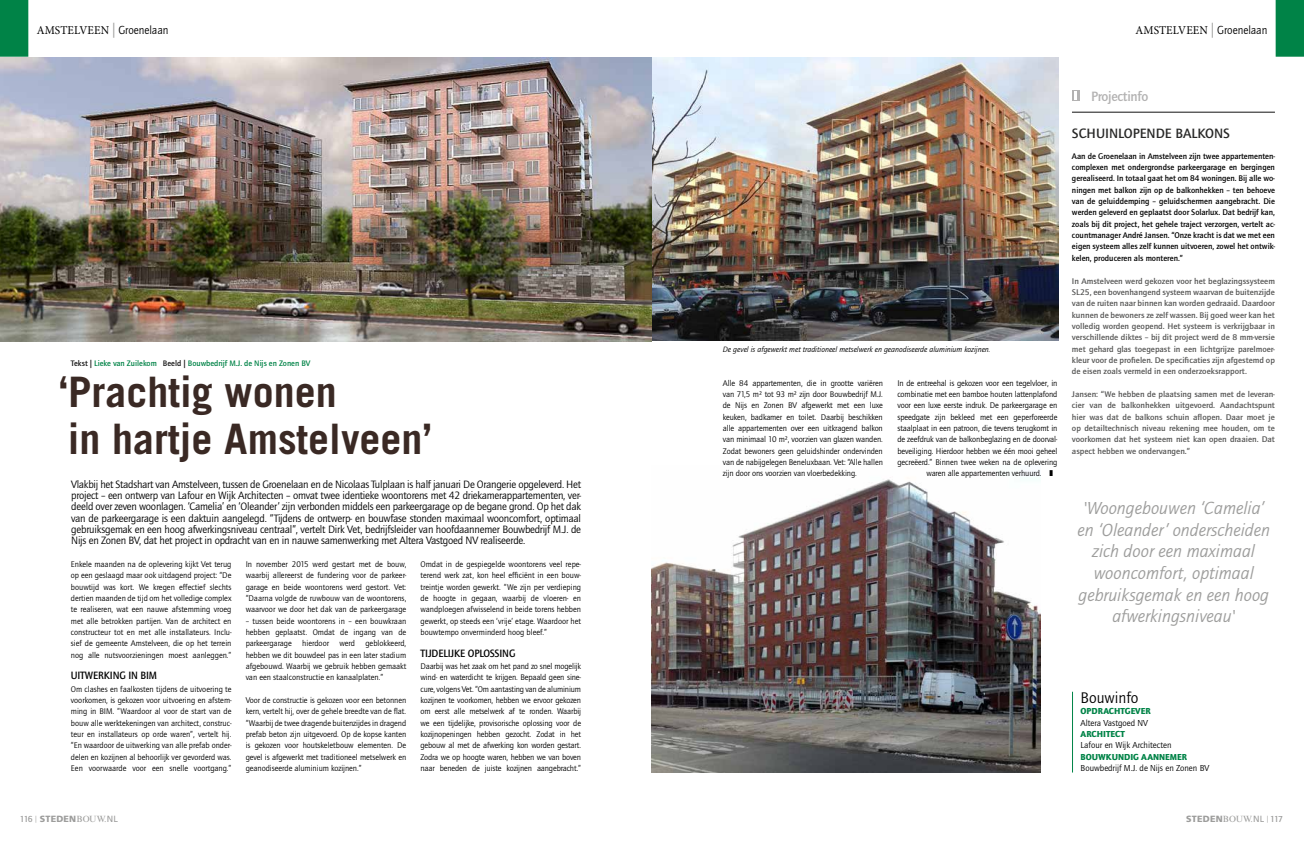
<style>
.page{position:relative;width:1304px;height:842px;background:#fff}
.page>*{position:absolute;margin:0;border:0;box-sizing:border-box;transform-origin:0 0}
.t1{font:700 42px/47px "Trade Gothic LT Std";color:#3a2924}
.t2{font:italic 18px/21.6px "Quay Sans ITC Std";color:#9d9d9c;text-align:center}
.t3{font:16px "Quay Sans";color:#000}
.t4{font:500 14px "Quay Sans ITC Std";color:#282827}
.t5{font:500 14px "Quay Sans ITC Std";letter-spacing:-.02em;color:#b3b2b2}
.t6{font:12px "Minion Pro";letter-spacing:.01em;color:#000;scale:.95 1}
.t7{font:11px/11.3px "Quay Sans ITC Std";letter-spacing:-.02em;color:#000;text-align:justify}
.t8{font:500 11px "Quay Sans ITC Std";letter-spacing:-.01em;color:#000;scale:.95 1}
.t9{font:9px "Quay Sans ITC Std";color:#000}
.t10{font:900 9px "Quay Sans";color:#008347}
.t11{font:900 9px "Frutiger LT Std";letter-spacing:.02em;color:#9d9d9c}
.t12{font:8.5px/11.3px "Quay Sans ITC Std";letter-spacing:-.01em;color:#000;text-align:justify}
.t13{font:500 8.5px/11.3px "Quay Sans ITC Std";color:#575756;text-align:justify;scale:1.05 1}
.t14{font:500 8.5px/11.3px "Quay Sans ITC Std";color:#000;text-align:justify}
.t15{font:500 8.2px "Quay Sans ITC Std";color:#008347}
.t16{font:italic 8px "Quay Sans ITC Std";color:#000}
.s1{font-family:"Quay Sans ITC Std";font-size:15px;color:#9d9d9c}
.s2{font-family:"Quay Sans ITC Std"}
.s3{color:#121212}
.s4{font-family:"Quay Sans ITC Std";font-weight:500}
.s5{font-family:"Quay Sans ITC Std";font-weight:400;font-size:7px}
.s6{font-family:"Times New Roman MT Std";font-weight:400}
.s7{font-weight:400}
</style>
<div class="page">
<div style="left:1276px;top:0;width:28px;height:57px;background:#008347"></div>
<img style="left:652px;top:479px;width:388px;height:293px">
<img style="left:0;top:58px;width:1058px;height:283px">
<div style="left:0;top:0;width:28px;height:57px;background:#008347"></div>
<hr style="left:1072px;top:112px;width:203px;height:1px;background:#121212">
<div style="left:1072px;top:91px;width:7px;height:10px;background:#b3b2b2"></div>
<svg style="left:1074px;top:92px;width:3px;height:8px"></svg>
<hr style="left:1072px;top:692px;width:1px;height:80px;background:#008347">
<h3 class="t6" style="left:37px;top:22px;width:140px">AMSTELVEEN <span class="s1">|</span> <span class="s2">Groenelaan</span></h3>
<h3 class="t6" style="left:1135px;top:22px;width:140px">AMSTELVEEN <span class="s1">|</span> <span class="s2">Groenelaan</span></h3>
<p class="t15" style="left:71px;top:358px;width:241px"><span class="s3">Tekst |</span> Lieke van Zuilekom <span class="s3">Beeld |</span> Bouwbedrijf M.J. de Nijs en Zonen BV</p>
<h1 class="t1" style="left:59px;top:368px;width:375px">‘Prachtig wonen<br>in hartje Amstelveen’</h1>
<p class="t7" style="left:71px;top:478px;width:511px">Vlakbij het Stadshart van Amstelveen, tussen de Groenelaan en de Nicolaas Tulplaan is half januari De Orangerie opgeleverd. Het project – een ontwerp van Lafour en Wijk Architecten – omvat twee identieke woontorens met 42 driekamerappartementen, ver&shy;deeld over zeven woonlagen. ‘Camelia’ en ‘Oleander’ zijn verbonden middels een parkeergarage op de begane grond. Op het dak van de parkeergarage is een daktuin aangelegd. “Tijdens de ontwerp- en bouwfase stonden maximaal wooncomfort, optimaal gebruiksgemak en een hoog afwerkingsniveau centraal”, vertelt Dirk Vet, bedrijfsleider van hoofdaannemer Bouwbedrijf M.J. de Nijs en Zonen BV, dat het project in opdracht van en in nauwe samenwerking met Altera Vastgoed NV realiseerde.</p>
<p class="t12" style="left:71px;top:558px;width:162px">Enkele maanden na de oplevering kijkt Vet terug op een geslaagd maar ook uitdagend project: “De bouwtijd was kort. We kregen effectief slechts dertien maanden de tijd om het volledige complex te realiseren, wat een nauwe afstemming vroeg met alle betrokken partijen. Van de architect en constructeur tot en met alle installateurs. Inclu&shy;sief de gemeente Amstelveen, die op het terrein nog alle nutsvoorzieningen moest aanleggen.”</p>
<p class="t8" style="left:71px;top:669px;width:92px">UITWERKING IN BIM</p>
<p class="t12" style="left:71px;top:683px;width:162px">Om clashes en faalkosten tijdens de uitvoering te voorkomen, is gekozen voor uitvoering en afstem&shy;ming in BIM. “Waardoor al voor de start van de bouw alle werktekeningen van architect, construc&shy;teur en installateurs op orde waren”, vertelt hij. “En waardoor de uitwerking van alle prefab onder&shy;delen en kozijnen al behoorlijk ver gevorderd was.<br>Een voorwaarde voor een snelle voortgang.”</p>
<p class="t12" style="left:246px;top:558px;width:162px">In november 2015 werd gestart met de bouw, waarbij allereerst de fundering voor de parkeer&shy;garage en beide woontorens werd gestort. Vet: “Daarna volgde de ruwbouw van de woontorens, waarvoor we door het dak van de parkeergarage</p>
<p class="t12" style="left:246px;top:615px;width:162px">– tussen beide woontorens in – een bouwkraan hebben geplaatst. Omdat de ingang van de parkeergarage hierdoor werd geblokkeerd, hebben we dit bouwdeel pas in een later stadium afgebouwd. Waarbij we gebruik hebben gemaakt van een staalconstructie en kanaalplaten.”</p>
<p class="t12" style="left:246px;top:695px;width:162px">Voor de constructie is gekozen voor een betonnen kern, vertelt hij, over de gehele breedte van de flat. “Waarbij de twee dragende buitenzijdes in dragend prefab beton zijn uitgevoerd. Op de kopse kanten is gekozen voor houtskeletbouw elementen. De gevel is afgewerkt met traditioneel metselwerk en geanodiseerde aluminium kozijnen.”</p>
<p class="t12" style="left:420px;top:558px;width:162px">Omdat in de gespiegelde woontorens veel repe&shy;terend werk zat, kon heel efficiënt in een bouw&shy;treintje worden gewerkt. “We zijn per verdieping de hoogte in gegaan, waarbij de vloeren- en wandploegen afwisselend in beide torens hebben gewerkt, op steeds een ‘vrije’ etage. Waardoor het bouwtempo onverminderd hoog bleef.”</p>
<p class="t8" style="left:420px;top:647px;width:102px">TIJDELIJKE OPLOSSING</p>
<p class="t12" style="left:420px;top:660px;width:162px">Daarbij was het zaak om het pand zo snel mogelijk wind- en waterdicht te krijgen. Bepaald geen sine&shy;cure, volgens Vet. “Om aantasting van de aluminium kozijnen te voorkomen, hebben we ervoor gekozen om eerst alle metselwerk af te ronden. Waarbij we een tijdelijke, provisorische oplossing voor de kozijnopeningen hebben gezocht. Zodat in het gebouw al met de afwerking kon worden gestart.<br>Zodra we op hoogte waren, hebben we van boven naar beneden de juiste kozijnen aangebracht.”</p>
<p class="t16" style="left:723px;top:344px;width:269px">De gevel is afgewerkt met traditioneel metselwerk en geanodiseerde aluminium kozijnen.</p>
<p class="t12" style="left:723px;top:377px;width:162px">Alle 84 appartementen, die in grootte variëren van 71,5 m² tot 93 m² zijn door Bouwbedrijf M.J. de Nijs en Zonen BV afgewerkt met een luxe keuken, badkamer en toilet. Daarbij beschikken alle appartementen over een uitkragend balkon van minimaal 10 m², voorzien van glazen wanden.<br>Zodat bewoners geen geluidshinder ondervinden van de nabijgelegen Beneluxbaan. Vet: “Alle hallen zijn door ons voorzien van vloerbedekking.</p>
<p class="t12" style="left:897px;top:377px;width:162px">In de entreehal is gekozen voor een tegelvloer, in</p>
<p class="t12" style="left:897px;top:388px;width:161px">combinatie met een bamboe houten lattenplafond</p>
<p class="t12" style="left:897px;top:400px;width:161px">voor een luxe eerste indruk. De parkeergarage en</p>
<p class="t12" style="left:897px;top:411px;width:162px">speedgate zijn bekleed met een geperforeerde</p>
<p class="t12" style="left:897px;top:422px;width:162px">staalplaat in een patroon, die tevens terugkomt in</p>
<p class="t12" style="left:897px;top:434px;width:162px">de zeefdruk van de balkonbeglazing en de doorval-</p>
<p class="t12" style="left:897px;top:445px;width:161px">beveiliging. Hierdoor hebben we één mooi geheel</p>
<p class="t12" style="left:897px;top:456px;width:162px">gecreëerd.” Binnen twee weken na de oplevering</p>
<p class="t12" style="left:926px;top:468px;width:128px">waren alle appartementen verhuurd. ❚</p>
<h3 class="t5" style="left:1091px;top:88px;width:59px">Projectinfo</h3>
<h3 class="t4" style="left:1072px;top:125px;width:159px">SCHUINLOPENDE BALKONS</h3>
<p class="t14" style="left:1072px;top:150px;width:204px">Aan de Groenelaan in Amstelveen zijn twee appartementen&shy;complexen met ondergrondse parkeergarage en bergingen gerealiseerd. In totaal gaat het om 84 woningen. Bij alle wo&shy;ningen met balkon zijn op de balkonhekken – ten behoeve van de geluiddemping – geluidschermen aangebracht. Die werden geleverd en geplaatst door Solarlux. Dat bedrijf kan, zoals bij dit project, het gehele traject verzorgen, vertelt ac&shy;countmanager André Jansen. “Onze kracht is dat we met een eigen systeem alles zelf kunnen uitvoeren, zowel het ontwik&shy;kelen, produceren als monteren.”</p>
<p class="t13" style="left:1072px;top:275px;width:195px">In Amstelveen werd gekozen voor het beglazingssysteem SL25, een bovenhangend systeem waarvan de buitenzijde van de ruiten naar binnen kan worden gedraaid. Daardoor kunnen de bewoners ze zelf wassen. Bij goed weer kan het volledig worden geopend. Het systeem is verkrijgbaar in verschillende diktes – bij dit project werd de 8 mm-versie met gehard glas toegepast in een lichtgrijze parelmoer&shy;kleur voor de profielen. De specificaties zijn afgestemd op de eisen zoals vermeld in een onderzoeksrapport.</p>
<p class="t13" style="left:1072px;top:388px;width:195px">Jansen: “We hebben de plaatsing samen met de leveran&shy;cier van de balkonhekken uitgevoerd. Aandachtspunt hier was dat de balkons schuin aflopen. Daar moet je op detailtechnisch niveau rekening mee houden, om te voorkomen dat het systeem niet kan open draaien. Dat aspect hebben we ondervangen.”</p>
<h2 class="t2" style="left:1078px;top:497px;width:194px">'Woongebouwen ‘Camelia’ en ‘Oleander’ onderscheiden zich door een maximaal wooncomfort, optimaal gebruiksgemak en een hoog afwerkingsniveau'</h2>
<h3 class="t3" style="left:1081px;top:689px;width:59px">Bouwinfo</h3>
<p class="t10" style="left:1081px;top:706px;width:71px">OPDRACHTGEVER</p>
<p class="t9" style="left:1081px;top:717px;width:69px">Altera Vastgoed NV</p>
<p class="t10" style="left:1081px;top:729px;width:46px">ARCHITECT</p>
<p class="t9" style="left:1081px;top:740px;width:92px">Lafour en Wijk Architecten</p>
<p class="t10" style="left:1081px;top:751px;width:108px">BOUWKUNDIG AANNEMER</p>
<p class="t9" style="left:1081px;top:763px;width:130px">Bouwbedrijf M.J. de Nijs en Zonen BV</p>
<p class="t11" style="left:20px;top:813px;width:100px"><span class="s4">116</span> <span class="s5">|</span> STEDEN<span class="s6">BOUW.</span><span class="s7">NL</span></p>
<p class="t11" style="left:1186px;top:813px;width:98px">STEDEN<span class="s6">BOUW.</span><span class="s7">NL</span> <span class="s5">|</span> <span class="s4">117</span></p>
</div>
